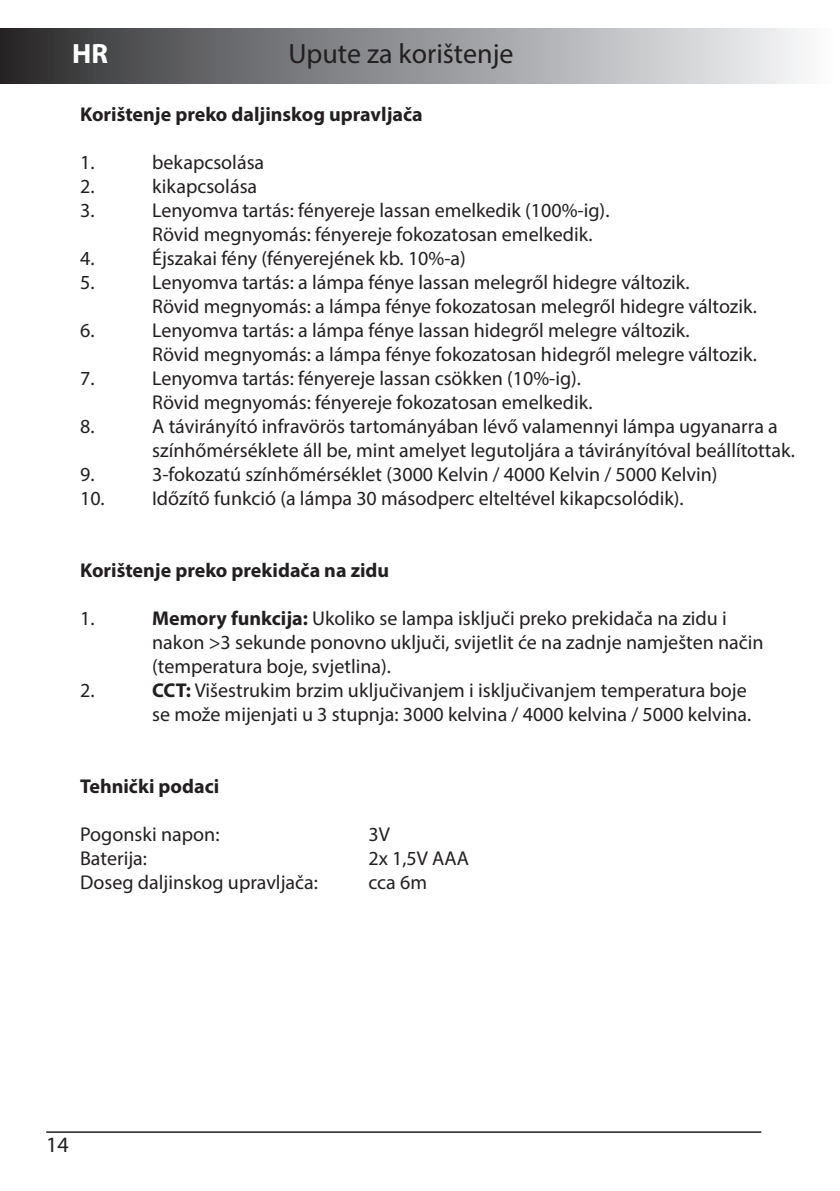
<style>
.page{position:relative;width:840px;height:1191px;background:#fff}
.page>*{position:absolute;margin:0;border:0;box-sizing:border-box;transform-origin:0 0}
.t1{font:28px "Myriad Pro";color:#231f20}
.t2{font:700 28px "Myriad Pro";color:#fff}
.t3{font:22px "Myriad Pro";color:#231f20}
.t4{font:20px/24px "Myriad Pro";color:#231f20}
.t5{font:700 20px "Myriad Pro";color:#231f20}
.s1{font-weight:700}
</style>
<div class="page">
<hr style="left:46px;top:1131px;width:715px;height:1px;background:#231f20">
<div style="left:0;top:29px;width:836px;height:55px;background:linear-gradient(to right,#2d2d2f,#fbfdff)"></div>
<p class="t2" style="left:72px;top:35px;width:37px">HR</p>
<p class="t1" style="left:288px;top:36px;width:226px">Upute za korištenje</p>
<p class="t5" style="left:80px;top:101px;width:344px">Korištenje preko daljinskog upravljača</p>
<p class="t4" style="left:80px;top:150px;width:16px">1.</p>
<p class="t4" style="left:152px;top:150px;width:113px">bekapcsolása</p>
<p class="t4" style="left:80px;top:174px;width:16px">2.</p>
<p class="t4" style="left:152px;top:174px;width:106px">kikapcsolása</p>
<p class="t4" style="left:80px;top:198px;width:16px">3.</p>
<p class="t4" style="left:152px;top:198px;width:458px">Lenyomva tartás: fényereje lassan emelkedik (100%-ig).</p>
<p class="t4" style="left:152px;top:222px;width:441px">Rövid megnyomás: fényereje fokozatosan emelkedik.</p>
<p class="t4" style="left:80px;top:246px;width:16px">4.</p>
<p class="t4" style="left:152px;top:246px;width:315px">Éjszakai fény (fényerejének kb. 10%-a)</p>
<p class="t4" style="left:80px;top:270px;width:16px">5.</p>
<p class="t4" style="left:152px;top:270px;width:538px">Lenyomva tartás: a lámpa fénye lassan melegről hidegre változik.</p>
<p class="t4" style="left:152px;top:294px;width:606px">Rövid megnyomás: a lámpa fénye fokozatosan melegről hidegre változik.</p>
<p class="t4" style="left:80px;top:318px;width:16px">6.</p>
<p class="t4" style="left:152px;top:318px;width:538px">Lenyomva tartás: a lámpa fénye lassan hidegről melegre változik.</p>
<p class="t4" style="left:152px;top:342px;width:606px">Rövid megnyomás: a lámpa fénye fokozatosan hidegről melegre változik.</p>
<p class="t4" style="left:80px;top:366px;width:16px">7.</p>
<p class="t4" style="left:152px;top:366px;width:430px">Lenyomva tartás: fényereje lassan csökken (10%-ig).</p>
<p class="t4" style="left:152px;top:390px;width:441px">Rövid megnyomás: fényereje fokozatosan emelkedik.</p>
<p class="t4" style="left:80px;top:414px;width:16px">8.</p>
<p class="t4" style="left:152px;top:414px;width:644px">A távirányító infravörös tartományában lévő valamennyi lámpa ugyanarra a színhőmérséklete áll be, mint amelyet legutoljára a távirányítóval beállítottak.</p>
<p class="t4" style="left:80px;top:462px;width:16px">9.</p>
<p class="t4" style="left:152px;top:462px;width:566px">3-fokozatú színhőmérséklet (3000 Kelvin / 4000 Kelvin / 5000 Kelvin)</p>
<p class="t4" style="left:80px;top:486px;width:604px">10. Időzítő funkció (a lámpa 30 másodperc elteltével kikapcsolódik).</p>
<p class="t5" style="left:80px;top:557px;width:310px">Korištenje preko prekidača na zidu</p>
<p class="t4" style="left:80px;top:606px;width:16px">1.</p>
<p class="t4" style="left:152px;top:606px;width:612px"><span class="s1">Memory funkcija:</span> Ukoliko se lampa isključi preko prekidača na zidu i nakon &gt;3 sekunde ponovno uključi, svijetlit će na zadnje namješten način (temperatura boje, svjetlina).</p>
<p class="t4" style="left:80px;top:678px;width:16px">2.</p>
<p class="t4" style="left:152px;top:678px;width:600px"><span class="s1">CCT:</span> Višestrukim brzim uključivanjem i isključivanjem temperatura boje se može mijenjati u 3 stupnja: 3000 kelvina / 4000 kelvina / 5000 kelvina.</p>
<p class="t5" style="left:80px;top:773px;width:140px">Tehnički podaci</p>
<p class="t4" style="left:80px;top:822px;width:141px">Pogonski napon:</p>
<p class="t4" style="left:368px;top:822px;width:23px">3V</p>
<p class="t4" style="left:80px;top:846px;width:68px">Baterija:</p>
<p class="t4" style="left:368px;top:846px;width:102px">2x 1,5V AAA</p>
<p class="t4" style="left:80px;top:870px;width:239px">Doseg daljinskog upravljača:</p>
<p class="t4" style="left:368px;top:870px;width:60px">cca 6m</p>
<p class="t3" style="left:46px;top:1131px;width:24px">14</p>
</div>
